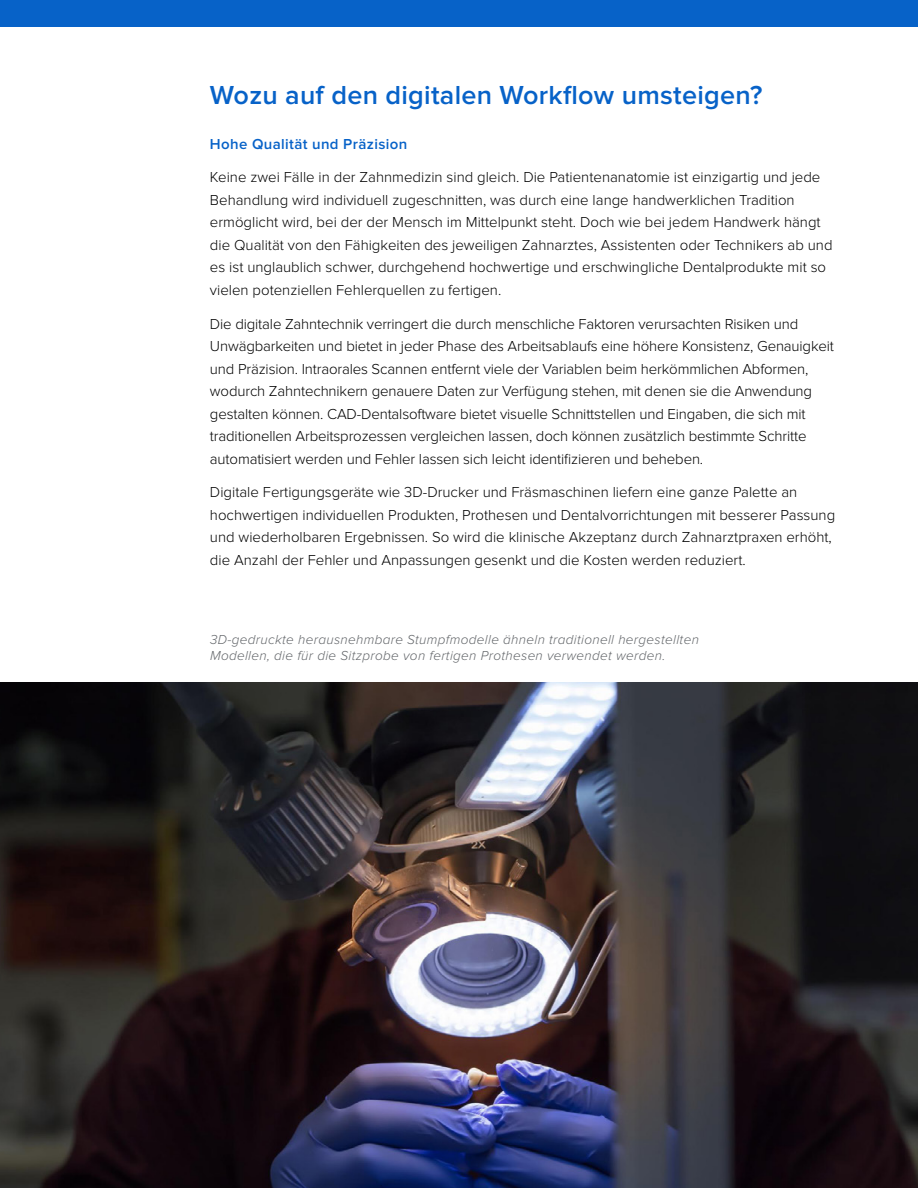
<style>
.page{position:relative;width:918px;height:1188px;background:#fff}
.page>*{position:absolute;margin:0;border:0;box-sizing:border-box;transform-origin:0 0}
.t1{font:600 27px "Proxima Nova";letter-spacing:.01em;color:#0762c8}
.t2{font:300 15px/22.5px "Proxima Nova";color:#000}
.t3{font:600 15px "Proxima Nova";letter-spacing:.025em;color:#0762c8}
.t4{font:italic 300 13.5px/16.2px "Proxima Nova";letter-spacing:.025em;color:#63666a}
</style>
<div class="page">
<div style="left:0;top:0;width:918px;height:27px;background:#0762c8"></div>
<img style="left:0;top:683px;width:918px;height:505px">
<h1 class="t1" style="left:210px;top:82px;width:554px">Wozu auf den digitalen Workflow umsteigen?</h1>
<p class="t3" style="left:210px;top:137px;width:199px">Hohe Qualität und Präzision</p>
<p class="t2" style="left:210px;top:167px;width:624px">Keine zwei Fälle in der Zahnmedizin sind gleich. Die Patientenanatomie ist einzigartig und jede Behandlung wird individuell zugeschnitten, was durch eine lange handwerklichen Tradition ermöglicht wird, bei der der Mensch im Mittelpunkt steht. Doch wie bei jedem Handwerk hängt die Qualität von den Fähigkeiten des jeweiligen Zahnarztes, Assistenten oder Technikers ab und es ist unglaublich schwer, durchgehend hochwertige und erschwingliche Dentalprodukte mit so vielen potenziellen Fehlerquellen zu fertigen.</p>
<p class="t2" style="left:210px;top:313px;width:626px">Die digitale Zahntechnik verringert die durch menschliche Faktoren verursachten Risiken und Unwägbarkeiten und bietet in jeder Phase des Arbeitsablaufs eine höhere Konsistenz, Genauigkeit und Präzision. Intraorales Scannen entfernt viele der Variablen beim herkömmlichen Abformen, wodurch Zahntechnikern genauere Daten zur Verfügung stehen, mit denen sie die Anwendung gestalten können. CAD-Dentalsoftware bietet visuelle Schnittstellen und Eingaben, die sich mit traditionellen Arbeitsprozessen vergleichen lassen, doch können zusätzlich bestimmte Schritte automatisiert werden und Fehler lassen sich leicht identifizieren und beheben.</p>
<p class="t2" style="left:210px;top:482px;width:627px">Digitale Fertigungsgeräte wie 3D-Drucker und Fräsmaschinen liefern eine ganze Palette an hochwertigen individuellen Produkten, Prothesen und Dentalvorrichtungen mit besserer Passung und wiederholbaren Ergebnissen. So wird die klinische Akzeptanz durch Zahnarztpraxen erhöht, die Anzahl der Fehler und Anpassungen gesenkt und die Kosten werden reduziert.</p>
<p class="t4" style="left:210px;top:631px;width:490px">3D-gedruckte herausnehmbare Stumpfmodelle ähneln traditionell hergestellten<br>Modellen, die für die Sitzprobe von fertigen Prothesen verwendet werden.</p>
</div>
